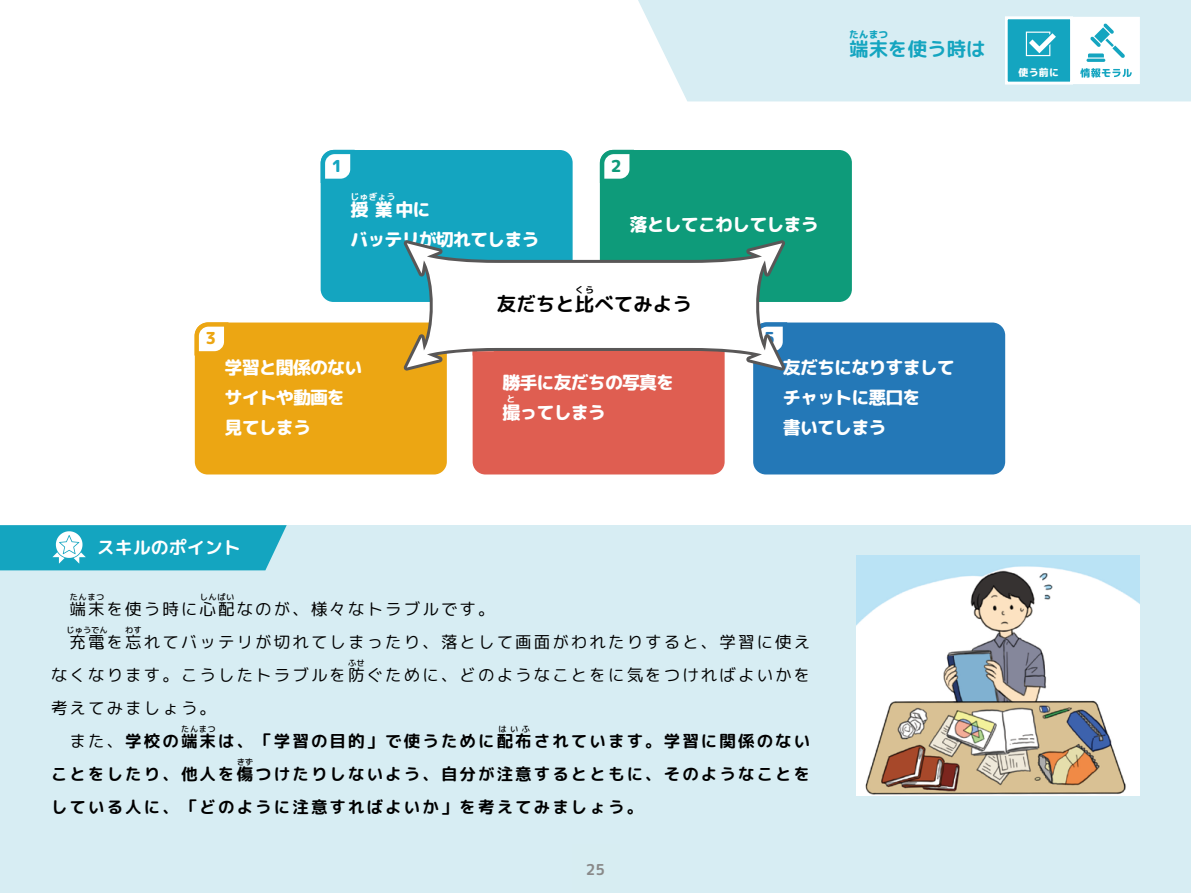
<style>
.page{position:relative;width:1191px;height:893px;background:#fff}
.page>*{position:absolute;margin:0;border:0;box-sizing:border-box;transform-origin:0 0}
.t1{font:19.5px "rounded mplus 1 p bold";color:#000}
.t2{font:19.5px "rounded mplus 1 p bold";color:#14a5c0}
.t3{font:18px/30px "rounded mplus 1 p heavy";letter-spacing:-.05em;color:#fff}
.t4{font:18px "rounded mplus 1 p bold";color:#fff}
.t5{font:16.5px "rounded mplus 1 p bold";letter-spacing:.125em;color:#000}
.t6{font:16.5px "rounded mplus 1 p regular";letter-spacing:.125em;color:#000}
.t7{font:16.5px "rounded mplus 1 p heavy";color:#14a5c0}
.t8{font:16.5px "rounded mplus 1 p heavy";color:#0e9b7a}
.t9{font:16.5px "rounded mplus 1 p heavy";color:#eca613}
.t10{font:16.5px "rounded mplus 1 p heavy";color:#2478b7}
.t11{font:15px "rounded mplus 1 p bold";color:#898989}
.t12{font:9.9px "rounded mplus 1 p heavy";color:#fff}
.t13{font:9.75px "rounded mplus 1 p heavy";color:#14a5c0}
.t14{font:9px "rounded mplus 1 p bold";color:#fff}
.t15{font:9px "rounded mplus 1 p bold";color:#000}
.t16{font:8.25px "rounded mplus 1 p medium";letter-spacing:.06em;color:#000}
.s1{font-family:"rounded mplus 1 p regular"}
</style>
<div class="page">
<div style="left:753px;top:323px;width:252px;height:151px;background:#2478b7;border-radius:13px"></div>
<div style="left:321px;top:150px;width:251px;height:152px;background:#14a5c0;border-radius:13px"></div>
<svg style="left:321px;top:150px;width:30px;height:29px"></svg>
<div style="left:600px;top:150px;width:252px;height:152px;background:#0e9b7a;border-radius:13px"></div>
<svg style="left:600px;top:150px;width:30px;height:29px"></svg>
<div style="left:195px;top:323px;width:252px;height:151px;background:#eca613;border-radius:13px"></div>
<svg style="left:194px;top:322px;width:34px;height:34px"></svg>
<div style="left:472px;top:323px;width:252px;height:151px;background:#df5e51;border-radius:13px"></div>
<div style="left:638px;top:0;width:553px;height:101px;background:#d7edf3"></div>
<div style="left:0;top:525px;width:1191px;height:368px;background:#d7edf3"></div>
<svg style="left:0;top:525px;width:287px;height:45px;background:#26abc4"></svg>
<svg style="left:1072px;top:17px;width:67px;height:67px"></svg>
<svg style="left:403px;top:240px;width:382px;height:131px;fill:#fff"></svg>
<img style="left:856px;top:555px;width:284px;height:240px">
<div style="left:1006px;top:18px;width:65px;height:65px;background:#14a5c0"></div>
<div style="left:1005px;top:17px;width:67px;height:67px;border:3px solid #fff"></div>
<svg style="left:1025px;top:32px;width:31px;height:24px"></svg>
<p class="t13" style="left:849px;top:28px;width:40px">たんまつ</p>
<p class="t2" style="left:849px;top:35px;width:138px">端末を使う時は</p>
<p class="t7" style="left:332px;top:154px;width:12px">1</p>
<p class="t14" style="left:350px;top:190px;width:46px">じゅぎょう</p>
<p class="t3" style="left:350px;top:225px;width:190px">バッテリが切れてしまう</p>
<p class="t3" style="left:350px;top:195px;width:82px">授業中に</p>
<p class="t8" style="left:611px;top:154px;width:12px">2</p>
<p class="t3" style="left:629px;top:210px;width:190px">落としてこわしてしまう</p>
<p class="t9" style="left:205px;top:327px;width:12px">3</p>
<p class="t3" style="left:225px;top:352px;width:139px">学習と関係のないサイトや動画を見てしまう</p>
<p class="t15" style="left:575px;top:284px;width:20px">くら</p>
<p class="t1" style="left:497px;top:290px;width:196px">友だちと比べてみよう</p>
<p class="t3" style="left:502px;top:367px;width:173px">勝手に友だちの写真を撮ってしまう</p>
<p class="t14" style="left:506px;top:393px;width:10px">と</p>
<p class="t10" style="left:764px;top:327px;width:12px">5</p>
<p class="t3" style="left:783px;top:352px;width:173px">友だちになりすましてチャットに悪口を<br>書いてしまう</p>
<p class="t12" style="left:1018px;top:66px;width:42px">使う前に</p>
<p class="t4" style="left:97px;top:535px;width:145px">スキルのポイント</p>
<p class="t16" style="left:70px;top:591px;width:36px">たんまつ</p>
<p class="t16" style="left:200px;top:591px;width:36px">しんぱい</p>
<p class="t6" style="left:70px;top:631px;width:742px">充電を忘れてバッテリが切れてしまったり、落として画面がわれたりすると、学習に使え</p>
<p class="t6" style="left:70px;top:598px;width:426px">端末を使う時に心配なのが、様々なトラブルです。</p>
<p class="t16" style="left:66px;top:624px;width:43px">じゅうでん</p>
<p class="t16" style="left:125px;top:624px;width:18px">わす</p>
<p class="t6" style="left:51px;top:664px;width:760px">なくなります。こうしたトラブルを防ぐために、どのようなことをに気をつければよいかを</p>
<p class="t16" style="left:348px;top:657px;width:18px">ふせ</p>
<p class="t6" style="left:51px;top:697px;width:166px">考えてみましょう。</p>
<p class="t5" style="left:51px;top:730px;width:761px"><span class="s1">　また、</span>学校の端末は、「学習の目的」で使うために配布されています。学習に関係のない</p>
<p class="t16" style="left:181px;top:723px;width:36px">たんまつ</p>
<p class="t16" style="left:498px;top:723px;width:33px">はいふ</p>
<p class="t5" style="left:51px;top:763px;width:761px">ことをしたり、他人を傷つけたりしないよう、自分が注意するとともに、そのようなことを</p>
<p class="t16" style="left:237px;top:756px;width:18px">きず</p>
<p class="t5" style="left:51px;top:796px;width:593px">している人に、「どのように注意すればよいか」を考えてみましょう。</p>
<p class="t11" style="left:586px;top:858px;width:21px">25</p>
<p class="t11" style="left:586px;top:858px;width:21px">31</p>
</div>
